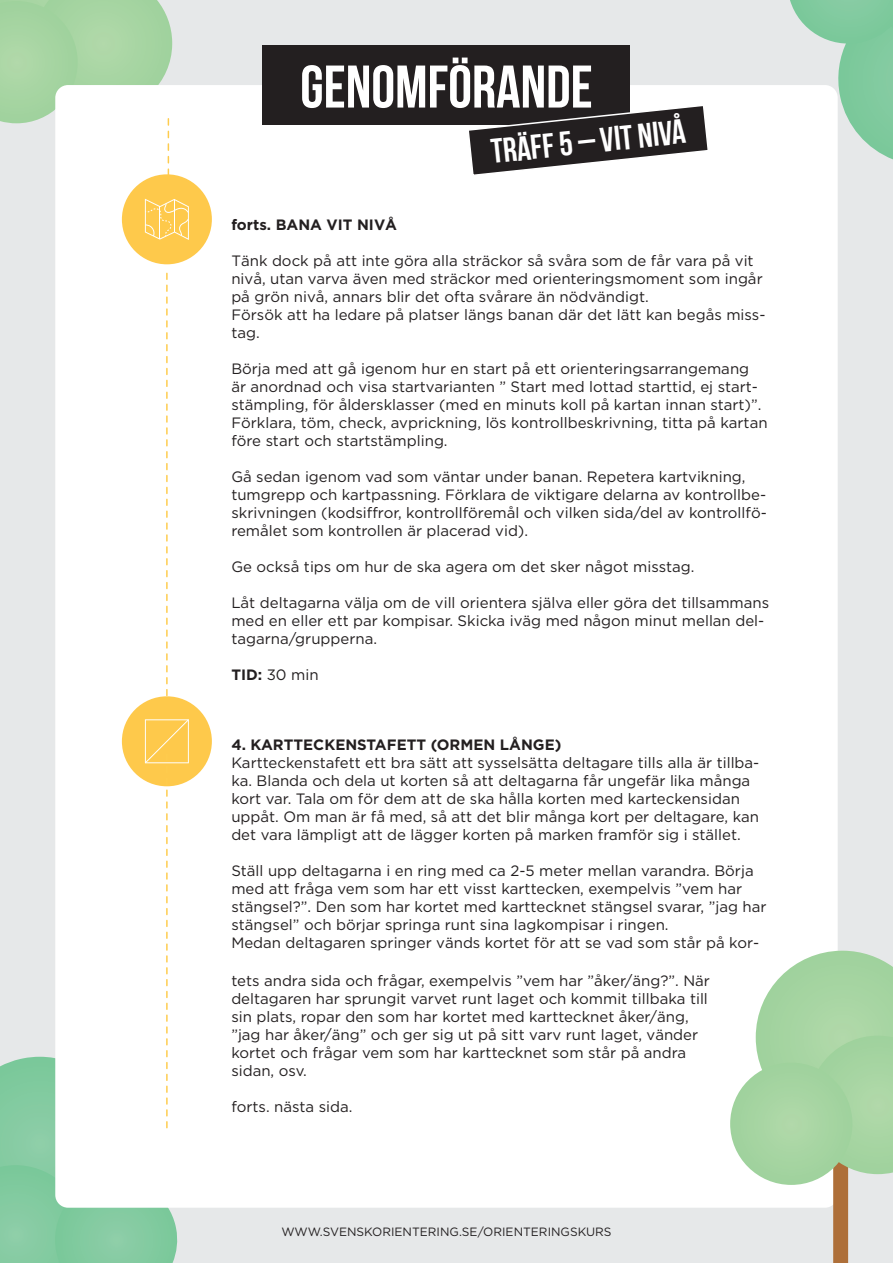
<style>
.page{position:relative;width:893px;height:1263px;background:#e6e8e9}
.page>*{position:absolute;margin:0;border:0;box-sizing:border-box;transform-origin:0 0}
.t1{font:700 60px "Bebas Neue";color:#fff}
.t2{font:700 34.2px "Bebas Neue";color:#fff}
.t3{font:15px/18px "Gotham HTF";color:#231f20}
.t4{font:700 15px "Gotham HTF";color:#231f20}
.t5{font:12px "Gotham HTF";color:#231f20}
.s1{font-weight:700}
</style>
<div class="page">
<div style="left:55px;top:85px;width:783px;height:1123px;background:#fff;border-radius:13px"></div>
<div style="left:263px;top:45px;width:367px;height:80px;background:#231f20"></div>
<div style="left:122px;top:174px;width:90px;height:90px;background:#fec94b;border-radius:50%"></div>
<svg style="left:145px;top:199px;width:44px;height:41px"></svg>
<div style="left:122px;top:696px;width:90px;height:90px;background:#fec94b;border-radius:50%"></div>
<svg style="left:790px;top:0;width:103px;height:159px"></svg>
<svg style="left:756px;top:951px;width:137px;height:312px"></svg>
<div style="left:730px;top:1063px;width:122px;height:122px;background:#a4d4a0;border-radius:61px"></div>
<svg style="left:166px;top:273px;width:2px;height:422px"></svg>
<svg style="left:0;top:719px;width:189px;height:544px"></svg>
<svg style="left:0;top:0;width:172px;height:175px"></svg>
<svg style="left:469px;top:106px;width:239px;height:69px"></svg>
<h1 class="t1" style="left:300px;top:54px;width:294px">GENOMFÖRANDE</h1>
<h2 class="t2" style="left:489px;top:133px;width:197px;rotate:-6deg">TRÄFF 5 – VIT NIVÅ</h2>
<p class="t4" style="left:231px;top:216px;width:167px">forts. BANA VIT NIVÅ</p>
<p class="t3" style="left:231px;top:251px;width:536px">Tänk dock på att inte göra alla sträckor så svåra som de får vara på vit nivå, utan varva även med sträckor med orienteringsmoment som ingår på grön nivå, annars blir det ofta svårare än nödvändigt.<br>Försök att ha ledare på platser längs banan där det lätt kan begås miss&shy;tag.</p>
<p class="t3" style="left:231px;top:359px;width:538px">Börja med att gå igenom hur en start på ett orienteringsarrangemang är anordnad och visa startvarianten ” Start med lottad starttid, ej start&shy;stämpling, för åldersklasser (med en minuts koll på kartan innan start)”.<br>Förklara, töm, check, avprickning, lös kontrollbeskrivning, titta på kartan före start och startstämpling.</p>
<p class="t3" style="left:231px;top:467px;width:537px">Gå sedan igenom vad som väntar under banan. Repetera kartvikning, tumgrepp och kartpassning. Förklara de viktigare delarna av kontrollbe&shy;skrivningen (kodsiffror, kontrollföremål och vilken sida/del av kontrollfö&shy;remålet som kontrollen är placerad vid).</p>
<p class="t3" style="left:231px;top:557px;width:465px">Ge också tips om hur de ska agera om det sker något misstag.</p>
<p class="t3" style="left:231px;top:593px;width:539px">Låt deltagarna välja om de vill orientera själva eller göra det tillsammans med en eller ett par kompisar. Skicka iväg med någon minut mellan del&shy;tagarna/grupperna.</p>
<p class="t3" style="left:231px;top:665px;width:89px"><span class="s1">TID:</span> 30 min</p>
<p class="t4" style="left:231px;top:736px;width:332px">4. KARTTECKENSTAFETT (ORMEN LÅNGE)</p>
<p class="t3" style="left:231px;top:753px;width:530px">Kartteckenstafett ett bra sätt att sysselsätta deltagare tills alla är tillba&shy;ka. Blanda och dela ut korten så att deltagarna får ungefär lika många kort var. Tala om för dem att de ska hålla korten med karteckensidan uppåt. Om man är få med, så att det blir många kort per deltagare, kan det vara lämpligt att de lägger korten på marken framför sig i stället.</p>
<p class="t3" style="left:231px;top:861px;width:537px">Ställ upp deltagarna i en ring med ca 2-5 meter mellan varandra. Börja med att fråga vem som har ett visst karttecken, exempelvis ”vem har stängsel?”. Den som har kortet med karttecknet stängsel svarar, ”jag har stängsel” och börjar springa runt sina lagkompisar i ringen.<br>Medan deltagaren springer vänds kortet för att se vad som står på kor-</p>
<p class="t3" style="left:231px;top:971px;width:480px">tets andra sida och frågar, exempelvis ”vem har ”åker/äng?”. När deltagaren har sprungit varvet runt laget och kommit tillbaka till sin plats, ropar den som har kortet med karttecknet åker/äng, ”jag har åker/äng” och ger sig ut på sitt varv runt laget, vänder kortet och frågar vem som har karttecknet som står på andra sidan, osv.</p>
<p class="t3" style="left:231px;top:1097px;width:123px">forts. nästa sida.</p>
<p class="t5" style="left:281px;top:1224px;width:332px">WWW.SVENSKORIENTERING.SE/ORIENTERINGSKURS</p>
</div>
